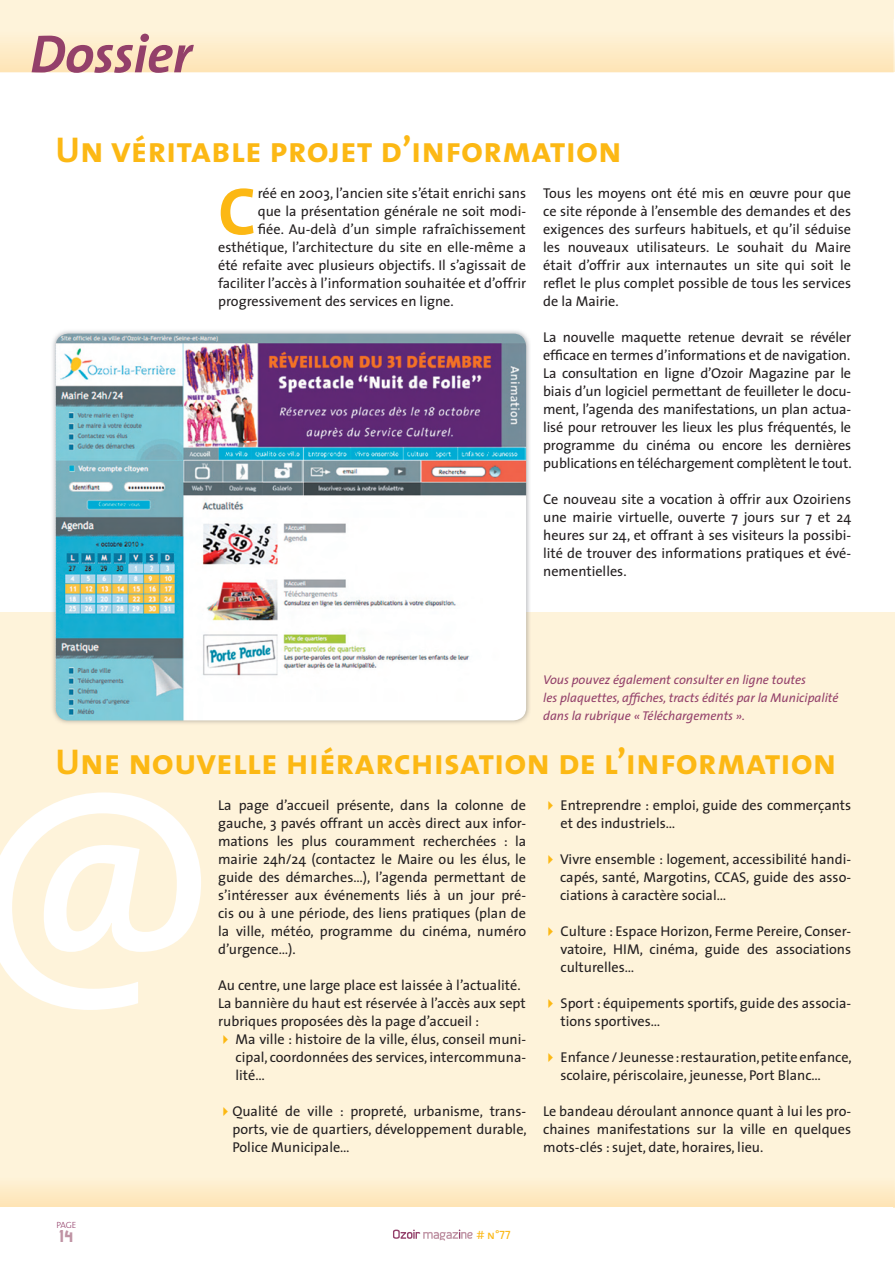
<style>
.page{position:relative;width:895px;height:1265px;background:#fff}
.page>*{position:absolute;margin:0;border:0;box-sizing:border-box;transform-origin:0 0}
.t1{font:700 67.65px "The Sans";color:#fcb814}
.t2{font:italic 700 54px "The Sans";letter-spacing:-.01em;color:#93406a}
.t3{font:36px "The Sans Bold Caps";color:#fcb814}
.t4{font:24px "Gladatur Rum";color:#bf93a4}
.t5{font:14.25px/18px "The Sans";color:#231f20;text-align:justify}
.t6{font:italic 12.75px/18px "The Sans";color:#93406a}
.t7{font:12px "The Sans Caps";color:#fcb814}
.t8{font:9px "The Sans Light Caps";color:#93406a}
.s1{color:#fcb814}
</style>
<div class="page">
<div style="left:0;top:0;width:893px;height:72px;background:#fef3da"></div>
<svg style="left:0;top:43px;width:893px;height:29px"></svg>
<div style="left:0;top:612px;width:895px;height:594px;background:#fef3da"></div>
<svg style="left:893px;top:19px;width:2px;height:53px"></svg>
<svg style="left:893px;top:1185px;width:2px;height:21px"></svg>
<div style="left:0;top:1168px;width:893px;height:38px;background:linear-gradient(to bottom,#fef6e1,#fee5b8)"></div>
<svg style="left:393px;top:1229px;width:79px;height:11px"></svg>
<img style="left:52px;top:331px;width:478px;height:392px">
<img style="left:56px;top:334px;width:470px;height:386px">
<svg style="left:0;top:792px;width:201px;height:218px"></svg>
<p class="t2" style="left:30px;top:9px;width:163px">Dossier</p>
<p class="t3" style="left:56px;top:120px;width:567px">Un véritable projet d’information</p>
<p class="t1" style="left:218px;top:155px;width:40px">C</p>
<p class="t5" style="left:258px;top:184px;width:270px">réé en 2003, l’ancien site s’était enrichi sans</p>
<p class="t5" style="left:258px;top:202px;width:270px">que la présentation générale ne soit modi-</p>
<p class="t5" style="left:258px;top:220px;width:270px">fiée. Au-delà d’un simple rafraîchissement</p>
<p class="t5" style="left:218px;top:238px;width:309px">esthétique, l’architecture du site en elle-même a</p>
<p class="t5" style="left:218px;top:256px;width:309px">été refaite avec plusieurs objectifs. Il s’agissait de</p>
<p class="t5" style="left:218px;top:274px;width:309px">faciliter l’accès à l’information souhaitée et d’offrir</p>
<p class="t5" style="left:218px;top:292px;width:237px">progressivement des services en ligne.</p>
<p class="t5" style="left:543px;top:184px;width:309px">Tous les moyens ont été mis en œuvre pour que ce site réponde à l’ensemble des demandes et des exigences des surfeurs habituels, et qu’il séduise les nouveaux utilisateurs. Le souhait du Maire était d’offrir aux internautes un site qui soit le reflet le plus complet possible de tous les services de la Mairie.</p>
<p class="t5" style="left:543px;top:328px;width:310px">La nouvelle maquette retenue devrait se révéler efficace en termes d’informations et de navigation.<br>La consultation en ligne d’Ozoir Magazine par le biais d’un logiciel permettant de feuilleter le docu&shy;ment, l’agenda des manifestations, un plan actua&shy;lisé pour retrouver les lieux les plus fréquentés, le programme du cinéma ou encore les dernières publications en téléchargement complètent le tout.</p>
<p class="t5" style="left:543px;top:490px;width:309px">Ce nouveau site a vocation à offrir aux Ozoiriens une mairie virtuelle, ouverte 7 jours sur 7 et 24 heures sur 24, et offrant à ses visiteurs la possibi&shy;lité de trouver des informations pratiques et évé&shy;nementielles.</p>
<p class="t6" style="left:543px;top:671px;width:297px">Vous pouvez également consulter en ligne toutes<br>les plaquettes, affiches, tracts édités par la Municipalité dans la rubrique « Téléchargements ».</p>
<p class="t3" style="left:56px;top:732px;width:782px">Une nouvelle hiérarchisation de l’information</p>
<p class="t5" style="left:218px;top:796px;width:309px">La page d’accueil présente, dans la colonne de gauche, 3 pavés offrant un accès direct aux infor&shy;mations les plus couramment recherchées : la mairie 24h/24 (contactez le Maire ou les élus, le guide des démarches…), l’agenda permettant de s’intéresser aux événements liés à un jour pré&shy;cis ou à une période, des liens pratiques (plan de la ville, météo, programme du cinéma, numéro d’urgence…).</p>
<p class="t5" style="left:218px;top:976px;width:309px;text-align:left">Au centre, une large place est laissée à l’actualité.<br>La bannière du haut est réservée à l’accès aux sept rubriques proposées dès la page d’accueil :</p>
<p class="t5" style="left:235px;top:1030px;width:292px;text-indent:-17px"><span class="s1">✔</span> Ma ville : histoire de la ville, élus, conseil muni&shy;cipal, coordonnées des services, intercommuna&shy;lité…</p>
<p class="t5" style="left:232px;top:1102px;width:296px;text-indent:-14px"><span class="s1">✔</span> Qualité de ville : propreté, urbanisme, trans&shy;ports, vie de quartiers, développement durable, Police Municipale…</p>
<p class="t5" style="left:560px;top:796px;width:292px;text-indent:-17px"><span class="s1">✔</span> Entreprendre : emploi, guide des commerçants et des industriels…</p>
<p class="t5" style="left:560px;top:850px;width:292px;text-indent:-17px"><span class="s1">✔</span> Vivre ensemble : logement, accessibilité handi&shy;capés, santé, Margotins, CCAS, guide des asso&shy;ciations à caractère social…</p>
<p class="t5" style="left:560px;top:922px;width:292px;text-indent:-17px"><span class="s1">✔</span> Culture : Espace Horizon, Ferme Pereire, Conser&shy;vatoire, HIM, cinéma, guide des associations culturelles…</p>
<p class="t5" style="left:560px;top:994px;width:292px;text-indent:-17px"><span class="s1">✔</span> Sport : équipements sportifs, guide des associa&shy;tions sportives…</p>
<p class="t5" style="left:560px;top:1048px;width:293px;text-indent:-17px"><span class="s1">✔</span> Enfance / Jeunesse : restauration, petite enfance, scolaire, périscolaire, jeunesse, Port Blanc…</p>
<p class="t5" style="left:543px;top:1102px;width:309px">Le bandeau déroulant annonce quant à lui les pro&shy;chaines manifestations sur la ville en quelques mots-clés : sujet, date, horaires, lieu.</p>
<p class="t8" style="left:56px;top:1218px;width:22px">PAGE</p>
<p class="t4" style="left:60px;top:1221px;width:15px">14</p>
<p class="t7" style="left:476px;top:1224px;width:36px"># n°77</p>
</div>
